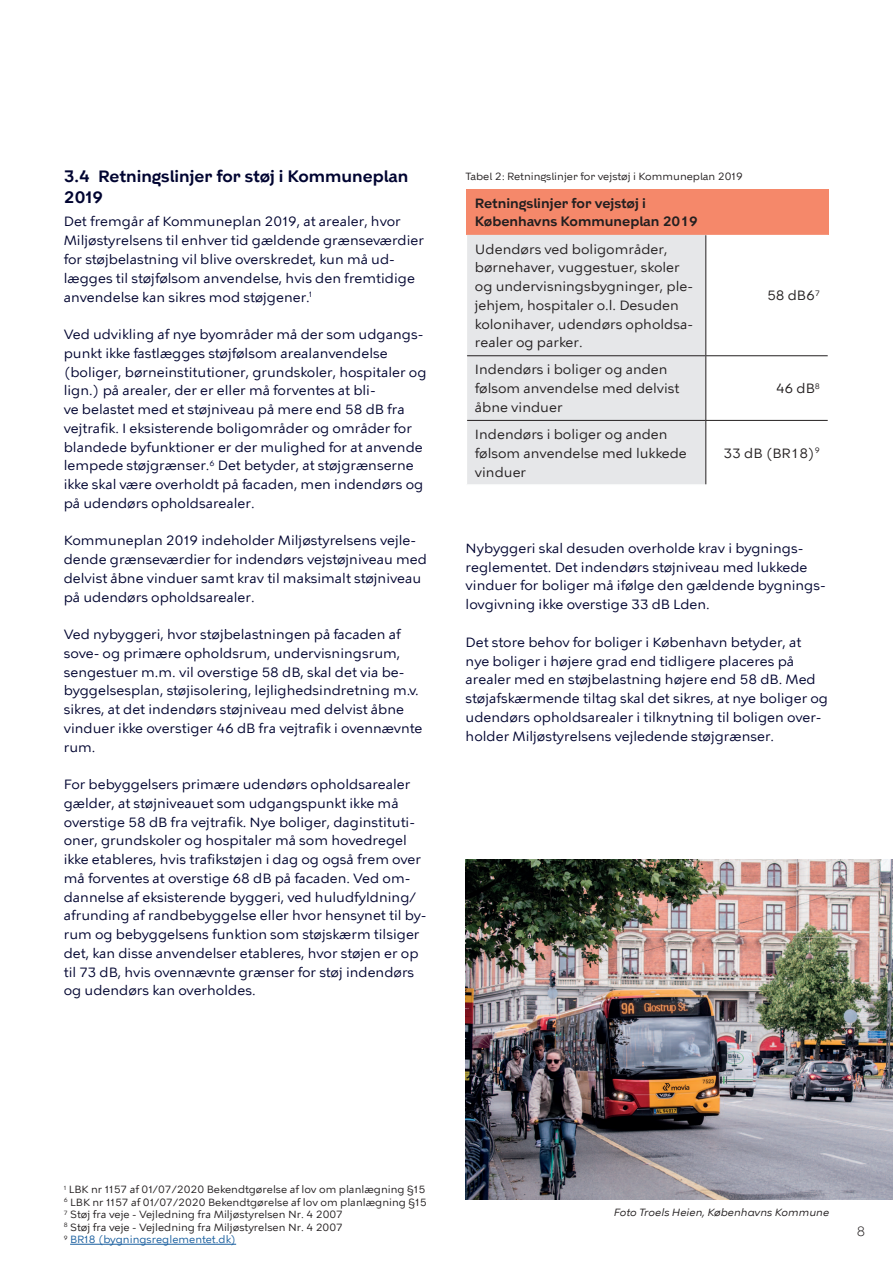
<style>
.page{position:relative;width:893px;height:1263px;background:#fff}
.page>*{position:absolute;margin:0;border:0;box-sizing:border-box;transform-origin:0 0}
.t1{font:600 16.5px "KBH";color:#000431}
.t2{font:13.5px/18.8px "KBH Tekst";color:#000430}
.t3{font:13.5px/18.8px "KBH Tekst";color:#231f20}
.t4{font:600 13.5px/18.8px "KBH";color:#231f20}
.t5{font:300 13.5px "KBH";color:#231f20}
.t6{font:10.5px/12.6px "KBH Tekst";color:#231f20}
.t7{font:10.5px "KBH";color:#231f20}
.t8{font:italic 10.5px "KBH Tekst";color:#231f20}
.s1{color:#175d9e}
</style>
<div class="page">
<div style="left:466px;top:189px;width:362px;height:46px;background:#f5886a"></div>
<div style="left:467px;top:235px;width:238px;height:249px;background:#e6e7e9"></div>
<svg style="left:706px;top:235px;width:122px;height:249px"></svg>
<hr style="left:705px;top:235px;width:1px;height:120px;background:#231f20">
<hr style="left:467px;top:355px;width:239px;height:1px;background:#231f20">
<hr style="left:706px;top:355px;width:122px;height:1px;background:#231f20">
<hr style="left:705px;top:356px;width:1px;height:64px;background:#231f20">
<hr style="left:467px;top:420px;width:239px;height:1px;background:#231f20">
<hr style="left:706px;top:420px;width:122px;height:1px;background:#231f20">
<hr style="left:705px;top:421px;width:1px;height:63px;background:#231f20">
<hr style="left:70px;top:1244px;width:166px;height:1px;background:#175d9e">
<img style="left:466px;top:859px;width:427px;height:340px">
<p class="t1" style="left:64px;top:167px;width:346px">3.4 Retningslinjer for støj i Kommuneplan</p>
<p class="t7" style="left:466px;top:172px;width:279px">Tabel 2: Retningslinjer for vejstøj i Kommuneplan 2019</p>
<p class="t1" style="left:64px;top:191px;width:41px">2019</p>
<p class="t2" style="left:64px;top:212px;width:362px">Det fremgår af Kommuneplan 2019, at arealer, hvor Miljøstyrelsens til enhver tid gældende grænseværdier for støjbelastning vil blive overskredet, kun må ud&shy;lægges til støjfølsom anvendelse, hvis den fremtidige anvendelse kan sikres mod støjgener.<sup>1</sup></p>
<p class="t2" style="left:64px;top:325px;width:364px">Ved udvikling af nye byområder må der som udgangs&shy;punkt ikke fastlægges støjfølsom arealanvendelse (boliger, børneinstitutioner, grundskoler, hospitaler og lign.) på arealer, der er eller må forventes at bli-<br>ve belastet med et støjniveau på mere end 58 dB fra vejtrafik. I eksisterende boligområder og områder for blandede byfunktioner er der mulighed for at anvende lempede støjgrænser.<sup>6</sup> Det betyder, at støjgrænserne ikke skal være overholdt på facaden, men indendørs og på udendørs opholdsarealer.</p>
<p class="t2" style="left:64px;top:531px;width:365px">Kommuneplan 2019 indeholder Miljøstyrelsens vejle&shy;dende grænseværdier for indendørs vejstøjniveau med delvist åbne vinduer samt krav til maksimalt støjniveau på udendørs opholdsarealer.</p>
<p class="t2" style="left:64px;top:625px;width:360px">Ved nybyggeri, hvor støjbelastningen på facaden af sove- og primære opholdsrum, undervisningsrum, sengestuer m.m. vil overstige 58 dB, skal det via be&shy;byggelsesplan, støjisolering, lejlighedsindretning m.v. sikres, at det indendørs støjniveau med delvist åbne vinduer ikke overstiger 46 dB fra vejtrafik i ovennævnte rum.</p>
<p class="t2" style="left:64px;top:775px;width:364px">For bebyggelsers primære udendørs opholdsarealer gælder, at støjniveauet som udgangspunkt ikke må overstige 58 dB fra vejtrafik. Nye boliger, daginstituti&shy;oner, grundskoler og hospitaler må som hovedregel ikke etableres, hvis trafikstøjen i dag og også frem over må forventes at overstige 68 dB på facaden. Ved om&shy;dannelse af eksisterende byggeri, ved huludfyldning/ afrunding af randbebyggelse eller hvor hensynet til by&shy;rum og bebyggelsens funktion som støjskærm tilsiger det, kan disse anvendelser etableres, hvor støjen er op til 73 dB, hvis ovennævnte grænser for støj indendørs og udendørs kan overholdes.</p>
<p class="t4" style="left:475px;top:193px;width:225px">Retningslinjer for vejstøj i<br>Københavns Kommuneplan 2019</p>
<p class="t3" style="left:475px;top:239px;width:220px">Udendørs ved boligområder, børnehaver, vuggestuer, skoler og undervisningsbygninger, ple&shy;jehjem, hospitaler o.l. Desuden kolonihaver, udendørs opholdsa&shy;realer og parker.</p>
<p class="t3" style="left:767px;top:286px;width:54px">58 dB6<sup>7</sup></p>
<p class="t3" style="left:475px;top:360px;width:206px">Indendørs i boliger og anden følsom anvendelse med delvist åbne vinduer</p>
<p class="t3" style="left:776px;top:379px;width:46px">46 dB<sup>8</sup></p>
<p class="t3" style="left:475px;top:425px;width:213px">Indendørs i boliger og anden følsom anvendelse med lukkede vinduer</p>
<p class="t3" style="left:723px;top:443px;width:98px">33 dB (BR18)<sup>9</sup></p>
<p class="t2" style="left:466px;top:539px;width:362px">Nybyggeri skal desuden overholde krav i bygnings&shy;reglementet. Det indendørs støjniveau med lukkede vinduer for boliger må ifølge den gældende bygnings&shy;lovgivning ikke overstige 33 dB Lden.</p>
<p class="t2" style="left:466px;top:632px;width:364px">Det store behov for boliger i København betyder, at nye boliger i højere grad end tidligere placeres på arealer med en støjbelastning højere end 58 dB. Med støjafskærmende tiltag skal det sikres, at nye boliger og udendørs opholdsarealer i tilknytning til boligen over&shy;holder Miljøstyrelsens vejledende støjgrænser.</p>
<p class="t6" style="left:64px;top:1183px;width:364px"><sup>1</sup> LBK nr 1157 af 01/07/2020 Bekendtgørelse af lov om planlægning §15<br><sup>6</sup> LBK nr 1157 af 01/07/2020 Bekendtgørelse af lov om planlægning §15<br><sup>7</sup> Støj fra veje - Vejledning fra Miljøstyrelsen Nr. 4 2007<br><sup>8</sup> Støj fra veje - Vejledning fra Miljøstyrelsen Nr. 4 2007<br><sup>9</sup> <span class="s1">BR18 (bygningsreglementet.dk)</span></p>
<p class="t8" style="left:614px;top:1207px;width:217px">Foto Troels Heien, Københavns Kommune</p>
<p class="t5" style="left:857px;top:1223px;width:10px">8</p>
</div>
